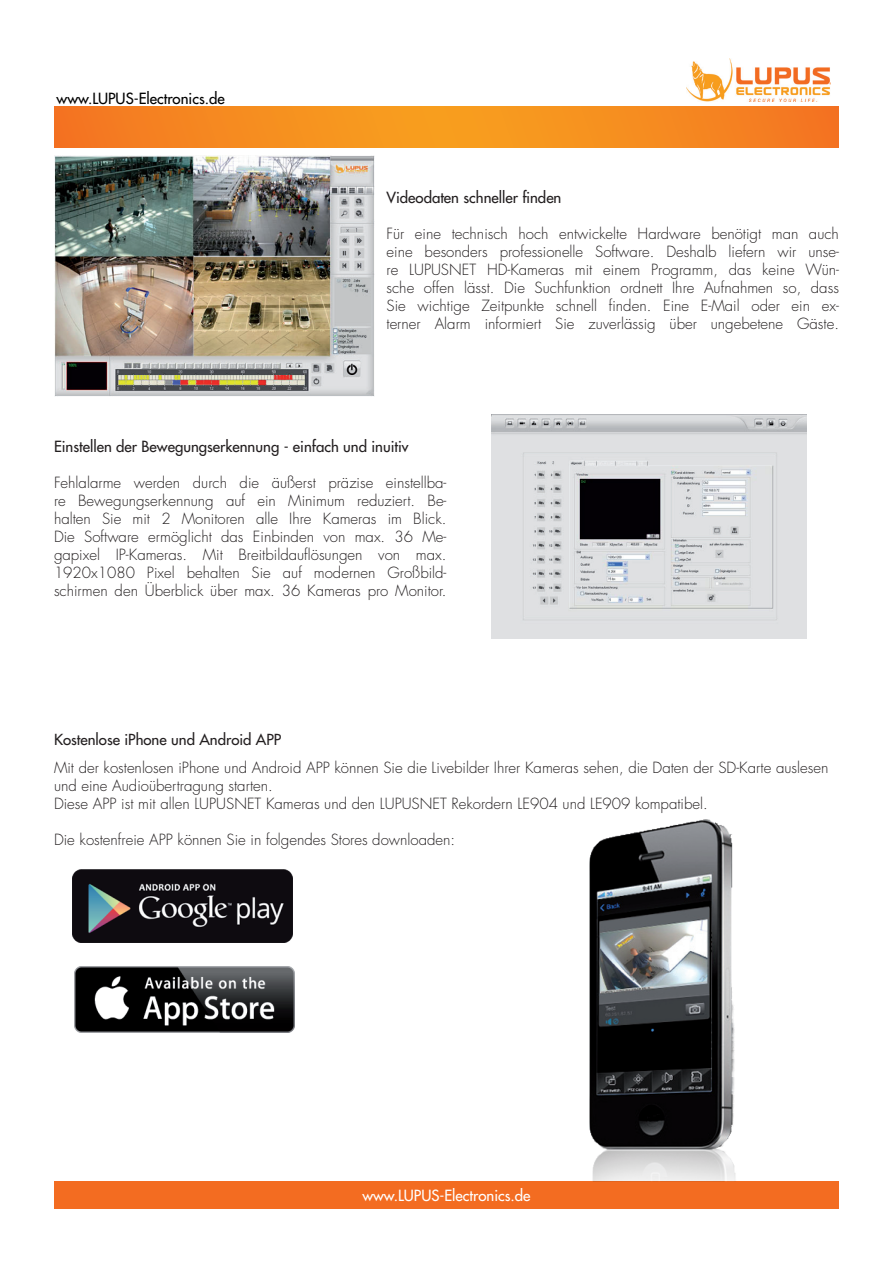
<style>
.page{position:relative;width:893px;height:1263px;background:#fff}
.page>*{position:absolute;margin:0;border:0;box-sizing:border-box;transform-origin:0 0}
.t1{font:300 15px/18px "Futura Std";color:#231f20;text-align:justify}
.t2{font:500 15px "Futura Std";color:#231f20}
.t3{font:500 15px "Futura Std";color:#fff}
.t4{font:500 15px "Futura Std";color:#000}
.t5{font:500 14.85px "Futura Std";color:#231f20}
</style>
<div class="page">
<svg style="left:54px;top:106px;width:785px;height:41px"></svg>
<div style="left:54px;top:1181px;width:785px;height:28px;background:#f36c21"></div>
<img style="left:686px;top:59px;width:145px;height:42px">
<img style="left:54px;top:155px;width:320px;height:241px">
<img style="left:491px;top:415px;width:315px;height:224px">
<img style="left:74px;top:967px;width:221px;height:65px">
<img style="left:72px;top:870px;width:221px;height:72px">
<img style="left:589px;top:819px;width:147px;height:362px">
<p class="t4" style="left:57px;top:89px;width:170px">www.LUPUS-Electronics.de</p>
<p class="t2" style="left:387px;top:188px;width:176px">Videodaten schneller finden</p>
<p class="t1" style="left:387px;top:225px;width:454px">Für eine technisch hoch entwickelte Hardware benötigt man auch eine besonders professionelle Software. Deshalb liefern wir unse&shy;re LUPUSNET HD-Kameras mit einem Programm, das keine Wün&shy;sche offen lässt. Die Suchfunktion ordnett Ihre Aufnahmen so, dass Sie wichtige Zeitpunkte schnell finden. Eine E-Mail oder ein ex&shy;terner Alarm informiert Sie zuverlässig über ungebetene Gäste.</p>
<p class="t2" style="left:54px;top:437px;width:356px">Einstellen der Bewegungserkennung - einfach und inuitiv</p>
<p class="t1" style="left:54px;top:474px;width:394px">Fehlalarme werden durch die äußerst präzise einstellba&shy;re Bewegungserkennung auf ein Minimum reduziert. Be&shy;halten Sie mit 2 Monitoren alle Ihre Kameras im Blick.<br>Die Software ermöglicht das Einbinden von max. 36 Me&shy;gapixel IP-Kameras. Mit Breitbildauflösungen von max.<br>1920x1080 Pixel behalten Sie auf modernen Großbild&shy;schirmen den Überblick über max. 36 Kameras pro Monitor.</p>
<p class="t5" style="left:54px;top:730px;width:229px">Kostenlose iPhone und Android APP</p>
<p class="t1" style="left:54px;top:759px;width:776px;text-align:left">Mit der kostenlosen iPhone und Android APP können Sie die Livebilder Ihrer Kameras sehen, die Daten der SD-Karte auslesen und eine Audioübertragung starten.<br>Diese APP ist mit allen LUPUSNET Kameras und den LUPUSNET Rekordern LE904 und LE909 kompatibel.</p>
<p class="t1" style="left:54px;top:831px;width:403px">Die kostenfreie APP können Sie in folgendes Stores downloaden:</p>
<p class="t3" style="left:362px;top:1186px;width:170px">www.LUPUS-Electronics.de</p>
</div>
